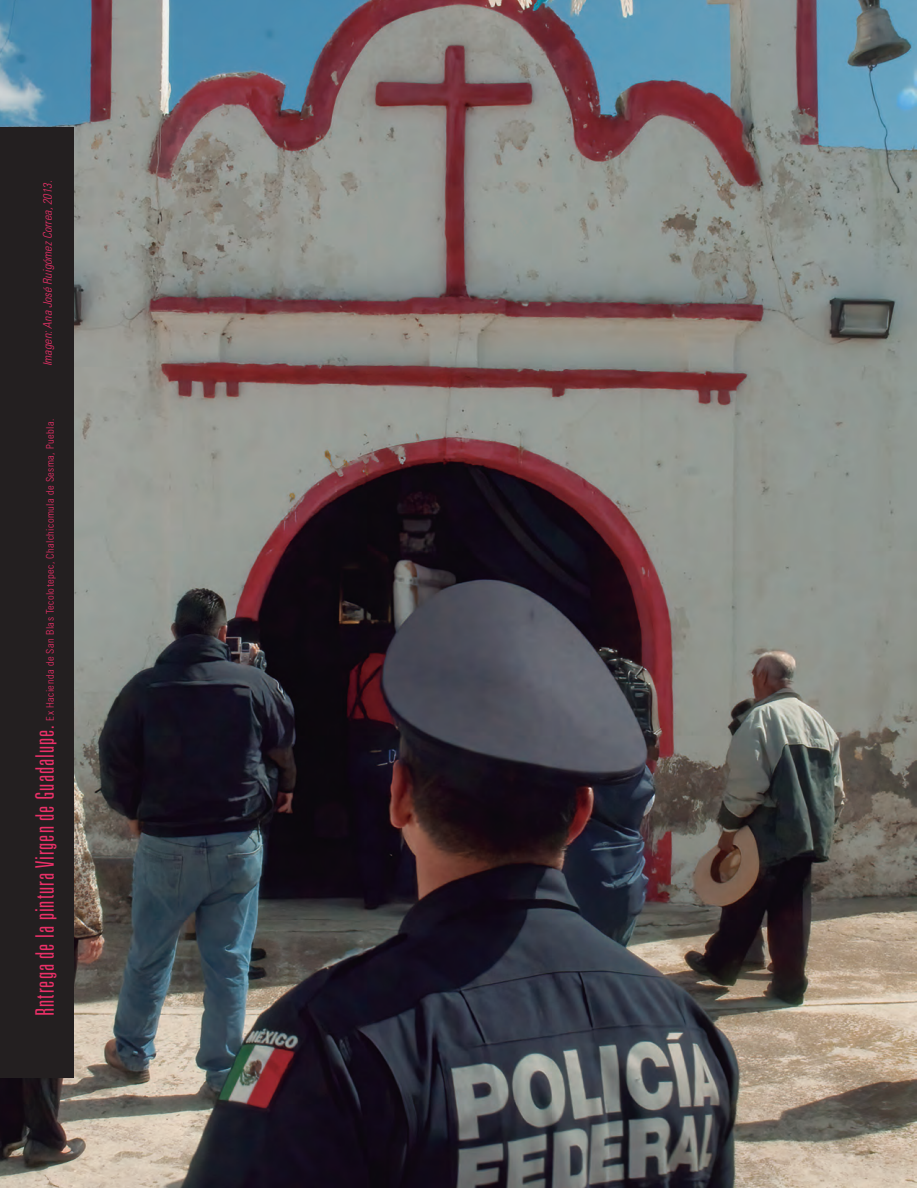
<style>
.page{position:relative;width:918px;height:1188px;background:#fff}
.page>*{position:absolute;margin:0;border:0;box-sizing:border-box;transform-origin:0 0}
.t1{font:300 ultra-condensed 25.5px "Univers LT Std";letter-spacing:.04em;color:#eb3068}
.t2{font:italic 300 condensed 12px "Univers LT Std";color:#eb3068}
.t3{font:300 condensed 10.5px "Univers LT Std";letter-spacing:.04em;color:#eb3068}
</style>
<div class="page">
<img style="left:0;top:0;width:916px;height:1188px">
<div style="left:0;top:128px;width:74px;height:950px;background:#231f20"></div>
<p class="t2" style="left:40px;top:366px;width:187px;rotate:-90deg">Imagen: Ana José Ruigómez Correa, 2013.</p>
<p class="t3" style="left:44px;top:721px;width:303px;rotate:-90deg">Ex Hacienda de San Blas Tecolotepec, Chalchicomula de Sesma, Puebla.</p>
<p class="t1" style="left:31px;top:1016px;width:292px;rotate:-90deg">Rntrega de la pintura Virgen de Guadalupe.</p>
</div>
